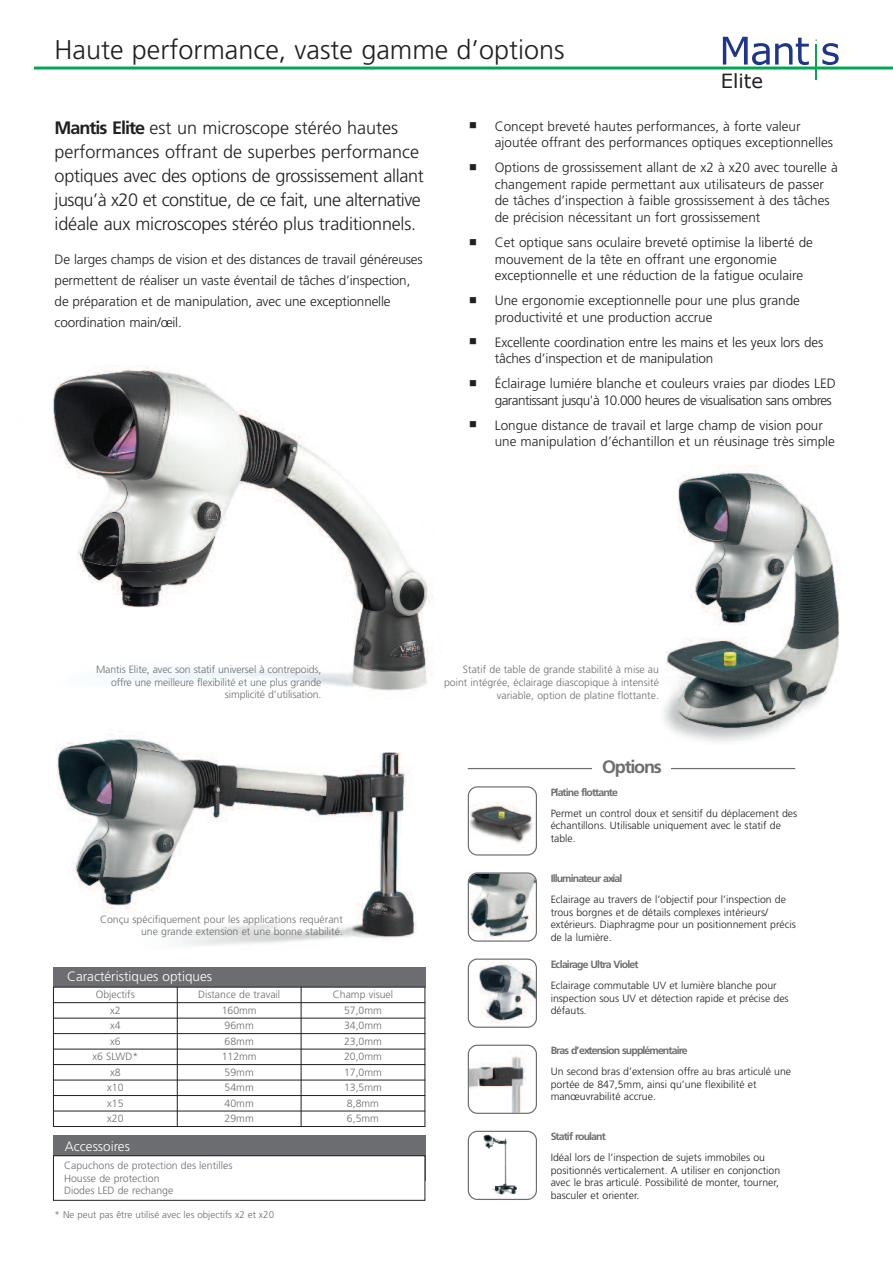
<style>
.page{position:relative;width:893px;height:1263px;background:#fff}
.page>*{position:absolute;margin:0;border:0;box-sizing:border-box;transform-origin:0 0}
.t1{font:300 27px "Frutiger";color:#231f20}
.t2{font:19.5px "Verdana";color:#231f20}
.t3{font:300 18px/24px "Frutiger";letter-spacing:-.01em;color:#231f20}
.t4{font:700 18px "Frutiger";letter-spacing:-.065em;color:#6c6d70}
.t5{font:300 13.5px/16.5px "Frutiger";color:#231f20}
.t6{font:300 13.5px/16.5px "Frutiger";letter-spacing:-.04em;color:#231f20;text-align:right}
.t7{font:300 13.5px "Frutiger";color:#fff}
.t8{font:300 10.5px/12.6px "Frutiger";color:#231f20}
.t9{font:300 10.5px/12.6px "Frutiger";color:#6c6d70;text-align:right}
.t10{font:700 10.5px "Frutiger";letter-spacing:-.085em;color:#6c6d70}
.t11{font:300 9.75px "Frutiger";color:#6c6d70}
.s1{font-weight:700}
</style>
<div class="page">
<svg style="left:723px;top:37px;width:86px;height:28px"></svg>
<hr style="left:815px;top:44px;width:2px;height:35px;background:#00a94e">
<svg style="left:815px;top:39px;width:24px;height:26px"></svg>
<img style="left:663px;top:465px;width:177px;height:277px">
<hr style="left:34px;top:67px;width:859px;height:3px;background:#00a851">
<img style="left:52px;top:366px;width:381px;height:325px">
<div style="left:53px;top:1135px;width:372px;height:45px;background:#6c6d70"></div>
<div style="left:53px;top:1156px;width:372px;height:44px;background:#fff"></div>
<div style="left:53px;top:1155px;width:372px;height:45px;border:1px solid #231f20"></div>
<div style="left:53px;top:967px;width:372px;height:21px;background:#6c6d70"></div>
<hr style="left:53px;top:987px;width:1px;height:140px;background:#231f20">
<hr style="left:177px;top:987px;width:1px;height:140px;background:#231f20">
<hr style="left:301px;top:987px;width:1px;height:140px;background:#231f20">
<hr style="left:425px;top:987px;width:1px;height:140px;background:#231f20">
<hr style="left:53px;top:987px;width:372px;height:1px;background:#231f20">
<hr style="left:53px;top:1002px;width:372px;height:1px;background:#231f20">
<hr style="left:53px;top:1018px;width:372px;height:1px;background:#231f20">
<hr style="left:53px;top:1033px;width:372px;height:1px;background:#231f20">
<hr style="left:53px;top:1049px;width:372px;height:1px;background:#231f20">
<hr style="left:53px;top:1064px;width:372px;height:1px;background:#231f20">
<hr style="left:53px;top:1080px;width:372px;height:1px;background:#231f20">
<hr style="left:53px;top:1095px;width:372px;height:1px;background:#231f20">
<hr style="left:53px;top:1111px;width:372px;height:1px;background:#231f20">
<hr style="left:53px;top:1126px;width:372px;height:1px;background:#231f20">
<img style="left:55px;top:731px;width:362px;height:215px">
<svg style="left:468px;top:786px;width:69px;height:69px"></svg>
<svg style="left:468px;top:872px;width:69px;height:70px"></svg>
<svg style="left:468px;top:958px;width:69px;height:70px"></svg>
<hr style="left:468px;top:768px;width:327px;height:1px;background:#6c6d70">
<div style="left:592px;top:754px;width:79px;height:29px;background:#fff"></div>
<svg style="left:468px;top:1131px;width:69px;height:69px"></svg>
<svg style="left:468px;top:1045px;width:69px;height:69px"></svg>
<h1 class="t1" style="left:55px;top:39px;width:511px">Haute performance, vaste gamme d’options</h1>
<p class="t3" style="left:55px;top:117px;width:371px"><span class="s1">Mantis Elite</span> est un microscope stéréo hautes performances offrant de superbes performance optiques avec des options de grossissement allant jusqu’à x20 et constitue, de ce fait, une alternative idéale aux microscopes stéréo plus traditionnels.</p>
<p class="t5" style="left:55px;top:250px;width:370px;line-height:21px">De larges champs de vision et des distances de travail généreuses permettent de réaliser un vaste éventail de tâches d’inspection, de préparation et de manipulation, avec une exceptionnelle coordination main/oeil.</p>
<h2 class="t2" style="left:721px;top:69px;width:44px">Elite</h2>
<p class="t5" style="left:495px;top:119px;width:340px;text-indent:-26px">■ Concept breveté hautes performances, à forte valeur ajoutée offrant des performances optiques exceptionnelles</p>
<p class="t5" style="left:495px;top:161px;width:344px;text-indent:-26px">■ Options de grossissement allant de x2 à x20 avec tourelle à changement rapide permettant aux utilisateurs de passer de tâches d’inspection à faible grossissement à des tâches de précision nécessitant un fort grossissement</p>
<p class="t5" style="left:495px;top:235px;width:320px;text-indent:-26px">■ Cet optique sans oculaire breveté optimise la liberté de mouvement de la tête en offrant une ergonomie exceptionnelle et une réduction de la fatigue oculaire</p>
<p class="t5" style="left:495px;top:293px;width:307px;text-indent:-26px">■ Une ergonomie exceptionnelle pour une plus grande productivité et une production accrue</p>
<p class="t5" style="left:495px;top:335px;width:330px;text-indent:-26px">■ Excellente coordination entre les mains et les yeux lors des tâches d’inspection et de manipulation</p>
<p class="t6" style="left:469px;top:376px;width:368px">■ Éclairage lumiére blanche et couleurs vraies par diodes LED garantissant jusqu'à 10.000 heures de visualisation sans ombres</p>
<p class="t5" style="left:495px;top:418px;width:342px;text-indent:-26px">■ Longue distance de travail et large champ de vision pour une manipulation d’échantillon et un réusinage très simple</p>
<p class="t9" style="left:96px;top:664px;width:227px">Mantis Elite, avec son statif universel à contrepoids, offre une meilleure flexibilité et une plus grande simplicité d’utilisation.</p>
<p class="t9" style="left:100px;top:913px;width:244px">Conçu spécifiquement pour les applications requérant une grande extension et une bonne stabilité.</p>
<p class="t7" style="left:67px;top:971px;width:147px">Caractéristiques optiques</p>
<p class="t9" style="left:96px;top:989px;width:41px">Objectifs</p>
<p class="t9" style="left:198px;top:989px;width:84px">Distance de travail</p>
<p class="t9" style="left:333px;top:989px;width:62px">Champ visuel</p>
<p class="t9" style="left:110px;top:1005px;width:12px">x2</p>
<p class="t9" style="left:222px;top:1005px;width:37px">160mm</p>
<p class="t9" style="left:344px;top:1005px;width:39px">57,0mm</p>
<p class="t9" style="left:110px;top:1020px;width:12px">x4</p>
<p class="t9" style="left:225px;top:1020px;width:31px">96mm</p>
<p class="t9" style="left:344px;top:1020px;width:39px">34,0mm</p>
<p class="t9" style="left:110px;top:1036px;width:12px">x6</p>
<p class="t9" style="left:225px;top:1036px;width:31px">68mm</p>
<p class="t9" style="left:344px;top:1036px;width:39px">23,0mm</p>
<p class="t9" style="left:92px;top:1051px;width:47px">x6 SLWD*</p>
<p class="t9" style="left:222px;top:1051px;width:37px">112mm</p>
<p class="t9" style="left:344px;top:1051px;width:39px">20,0mm</p>
<p class="t9" style="left:110px;top:1067px;width:12px">x8</p>
<p class="t9" style="left:225px;top:1067px;width:31px">59mm</p>
<p class="t9" style="left:344px;top:1067px;width:39px">17,0mm</p>
<p class="t9" style="left:107px;top:1082px;width:18px">x10</p>
<p class="t9" style="left:225px;top:1082px;width:31px">54mm</p>
<p class="t9" style="left:344px;top:1082px;width:39px">13,5mm</p>
<p class="t9" style="left:107px;top:1098px;width:18px">x15</p>
<p class="t9" style="left:225px;top:1098px;width:31px">40mm</p>
<p class="t9" style="left:347px;top:1098px;width:34px">8,8mm</p>
<p class="t9" style="left:107px;top:1113px;width:18px">x20</p>
<p class="t9" style="left:225px;top:1113px;width:31px">29mm</p>
<p class="t9" style="left:347px;top:1113px;width:34px">6,5mm</p>
<p class="t7" style="left:65px;top:1140px;width:66px">Accessoires</p>
<p class="t9" style="left:64px;top:1160px;width:170px;text-align:left">Capuchons de protection des lentilles<br>Housse de protection<br>Diodes LED de rechange</p>
<p class="t11" style="left:55px;top:1211px;width:221px">* Ne peut pas être utilisé avec les objectifs x2 et x20</p>
<p class="t9" style="left:444px;top:664px;width:216px">Statif de table de grande stabilité à mise au point intégrée, éclairage diascopique à intensité variable, option de platine flottante.</p>
<h3 class="t4" style="left:602px;top:760px;width:61px">Options</h3>
<p class="t10" style="left:551px;top:788px;width:69px">Platine flottante</p>
<p class="t8" style="left:551px;top:808px;width:248px">Permet un control doux et sensitif du déplacement des échantillons. Utilisable uniquement avec le statif de table.</p>
<p class="t10" style="left:551px;top:874px;width:73px">Illuminateur axial</p>
<p class="t8" style="left:551px;top:894px;width:247px">Eclairage au travers de l’objectif pour l’inspection de trous borgnes et de détails complexes intérieurs/ extérieurs. Diaphragme pour un positionnement précis de la lumière.</p>
<p class="t10" style="left:551px;top:960px;width:89px">Eclairage Ultra Violet</p>
<p class="t8" style="left:551px;top:980px;width:239px">Eclairage commutable UV et lumière blanche pour inspection sous UV et détection rapide et précise des défauts.</p>
<p class="t10" style="left:551px;top:1046px;width:138px">Bras d’extension supplémentaire</p>
<p class="t8" style="left:551px;top:1066px;width:242px">Un second bras d’extension offre au bras articulé une portée de 847,5mm, ainsi qu’une flexibilité et manœuvrabilité accrue.</p>
<p class="t10" style="left:551px;top:1132px;width:57px">Statif roulant</p>
<p class="t8" style="left:551px;top:1152px;width:231px">Idéal lors de l’inspection de sujets immobiles ou positionnés verticalement. A utiliser en conjonction avec le bras articulé. Possibilité de monter, tourner, basculer et orienter.</p>
</div>
